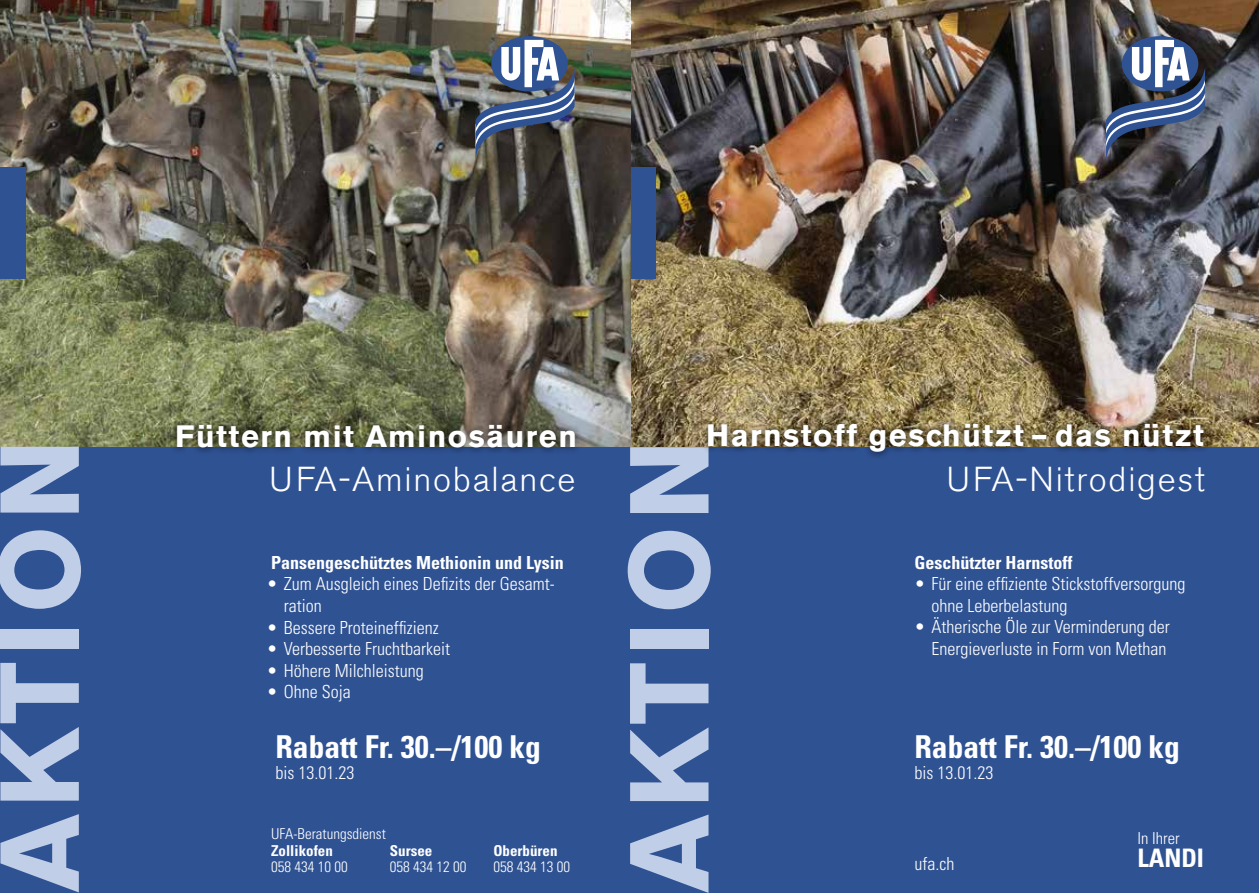
<style>
.page{position:relative;width:1259px;height:893px;background:#fff}
.page>*{position:absolute;margin:0;border:0;box-sizing:border-box;transform-origin:0 0}
.t1{font:700 111px "Akzidenz Grotesk BE";letter-spacing:.05em;color:#c1cee7}
.t2{font:300 34.5px "Akzidenz Grotesk BE";letter-spacing:.05em;color:#fff}
.t3{font:700 condensed 31.5px "Univers LT Std";color:#fff}
.t4{font:700 30.75px "Akzidenz Grotesk BE";letter-spacing:.05em;color:#fff}
.t5{font:700 condensed 25.5px "Univers LT Std";color:#fff}
.t6{font:300 condensed 18px/21.6px "Univers LT Std";color:#fff}
.t7{font:700 condensed 18px "Univers LT Std";color:#fff}
.t8{font:300 condensed 16.5px "Univers LT Std";color:#fff}
.t9{font:300 condensed 15px "Univers LT Std";color:#fff}
.t10{font:700 condensed 15px "Univers LT Std";color:#fff}
</style>
<div class="page">
<div style="left:604px;top:0;width:655px;height:893px;background:#2f5293"></div>
<img style="left:630px;top:0;width:629px;height:446px">
<svg style="left:1122px;top:36px;width:76px;height:55px"></svg>
<svg style="left:1106px;top:40px;width:99px;height:119px"></svg>
<div style="left:630px;top:167px;width:26px;height:112px;background:#2f5293"></div>
<div style="left:0;top:0;width:630px;height:893px;background:#2f5293"></div>
<img style="left:0;top:0;width:630px;height:446px">
<svg style="left:491px;top:36px;width:77px;height:55px"></svg>
<img style="left:475px;top:40px;width:99px;height:119px">
<div style="left:0;top:167px;width:26px;height:112px;background:#2f5293"></div>
<div style="left:700px;top:416px;width:511px;height:44px;background:#000;opacity:.75"></div>
<div style="left:169px;top:417px;width:413px;height:39px;background:#000;opacity:.75"></div>
<h1 class="t1" style="left:-24px;top:892px;width:455px;rotate:-90deg">AKTION</h1>
<h3 class="t4" style="left:175px;top:419px;width:403px">Füttern mit Aminosäuren</h3>
<h3 class="t4" style="left:706px;top:418px;width:499px">Harnstoff geschützt – das nützt</h3>
<h1 class="t1" style="left:605px;top:893px;width:455px;rotate:-90deg">AKTION</h1>
<h2 class="t2" style="left:946px;top:460px;width:260px">UFA-Nitrodigest</h2>
<h2 class="t2" style="left:269px;top:460px;width:308px">UFA-Aminobalance</h2>
<p class="t7" style="left:914px;top:551px;width:159px">Geschützter Harnstoff</p>
<p class="t6" style="left:931px;top:573px;width:255px;text-indent:-17px">• Für eine effiziente Stickstoffversorgung ohne Leberbelastung</p>
<p class="t6" style="left:914px;top:616px;width:257px;text-align:right">• Ätherische Öle zur Verminderung der<br>Energieverluste in Form von Methan</p>
<p class="t7" style="left:271px;top:551px;width:294px">Pansengeschütztes Methionin und Lysin</p>
<p class="t6" style="left:284px;top:573px;width:272px;text-indent:-17px">• Zum Ausgleich eines Defizits der Gesamt&shy;ration</p>
<p class="t6" style="left:267px;top:616px;width:173px">• Bessere Proteineffizienz</p>
<p class="t6" style="left:267px;top:638px;width:185px">• Verbesserte Fruchtbarkeit</p>
<p class="t6" style="left:267px;top:660px;width:158px">• Höhere Milchleistung</p>
<p class="t6" style="left:267px;top:681px;width:85px">• Ohne Soja</p>
<h3 class="t3" style="left:275px;top:727px;width:267px">Rabatt Fr. 30.–/100 kg</h3>
<p class="t6" style="left:275px;top:762px;width:80px">bis 13.01.23</p>
<h3 class="t3" style="left:914px;top:727px;width:267px">Rabatt Fr. 30.–/100 kg</h3>
<p class="t6" style="left:914px;top:762px;width:80px">bis 13.01.23</p>
<p class="t9" style="left:271px;top:825px;width:116px">UFA-Beratungsdienst</p>
<p class="t10" style="left:271px;top:841px;width:63px">Zollikofen</p>
<p class="t10" style="left:390px;top:841px;width:44px">Sursee</p>
<p class="t10" style="left:493px;top:841px;width:66px">Oberbüren</p>
<p class="t8" style="left:1137px;top:829px;width:44px">In Ihrer</p>
<h3 class="t5" style="left:1137px;top:843px;width:68px">LANDI</h3>
<p class="t6" style="left:914px;top:853px;width:41px">ufa.ch</p>
<p class="t9" style="left:271px;top:858px;width:78px">058 434 10 00</p>
<p class="t9" style="left:390px;top:858px;width:78px">058 434 12 00</p>
<p class="t9" style="left:493px;top:858px;width:78px">058 434 13 00</p>
</div>
